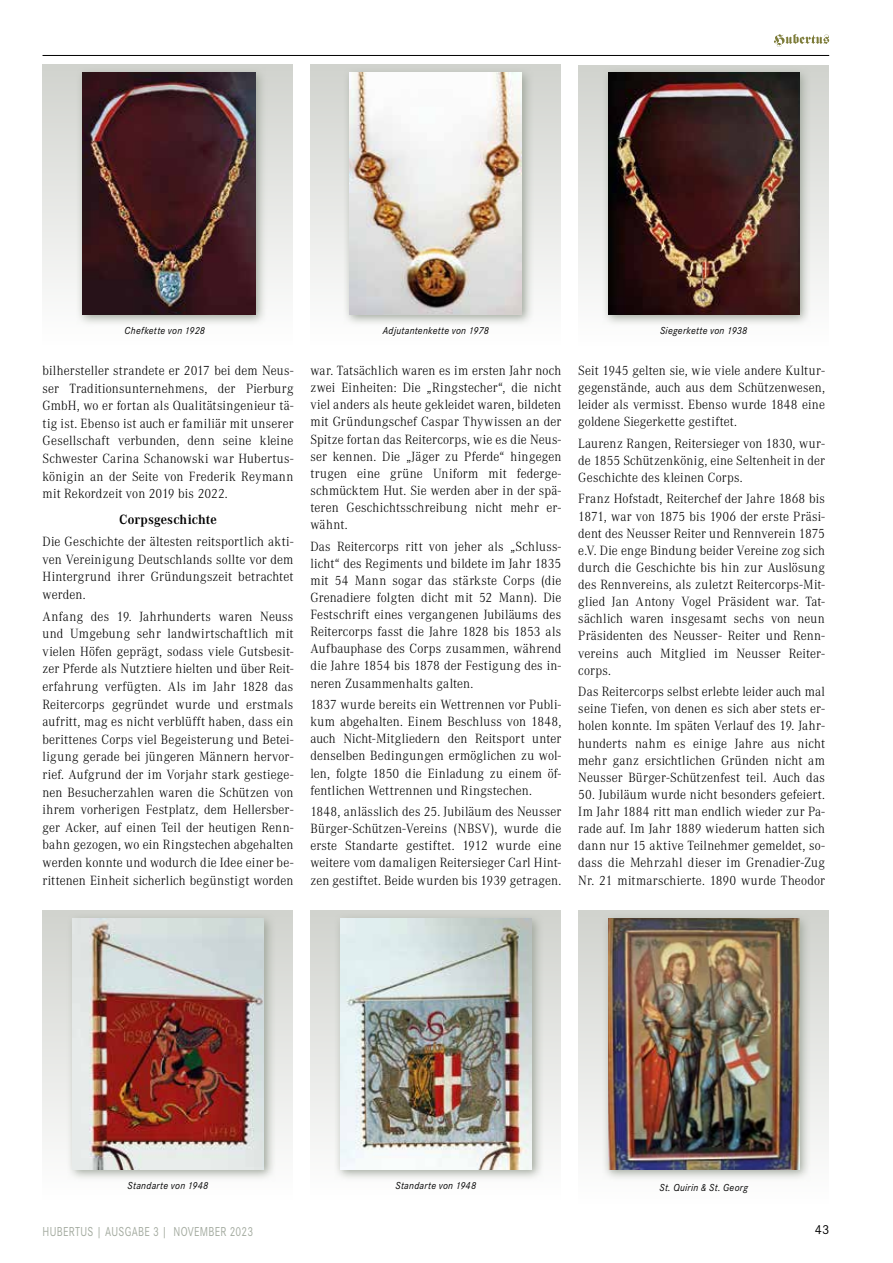
<style>
.page{position:relative;width:893px;height:1263px;background:#fff}
.page>*{position:absolute;margin:0;border:0;box-sizing:border-box;transform-origin:0 0}
.t1{font:300 13.8px/17.1px "Corporate A Pro";letter-spacing:.01em;color:#000;text-align:justify;scale:.95 1}
.t2{font:700 13.8px "Corporate A Pro";letter-spacing:.01em;color:#000;scale:.95 1}
.t3{font:13.5px "Corporate S Pro";letter-spacing:.03em;color:#a3aa9f;scale:.8 1}
.t4{font:13.5px "Corporate S Pro";color:#000}
.t5{font:italic 10.5px "Corporate S Pro";letter-spacing:.025em;color:#000;scale:.95 1}
</style>
<div class="page">
<hr style="left:43px;top:55px;width:786px;height:1px;background:#000">
<svg style="left:774px;top:34px;width:55px;height:13px"></svg>
<div style="left:578px;top:910px;width:251px;height:293px;background:linear-gradient(to bottom,#d0d2cd,#fefefe)"></div>
<div style="left:310px;top:910px;width:251px;height:289px;background:linear-gradient(to bottom,#d0d2cd,#fefefe)"></div>
<div style="left:43px;top:910px;width:250px;height:289px;background:linear-gradient(to bottom,#d0d2cd,#fefefe)"></div>
<div style="left:578px;top:65px;width:251px;height:280px;background:linear-gradient(to bottom,#d0d3cd,#fefefe)"></div>
<div style="left:310px;top:64px;width:251px;height:280px;background:linear-gradient(to bottom,#d0d3cd,#fefefe)"></div>
<div style="left:43px;top:64px;width:250px;height:280px;background:linear-gradient(to bottom,#d0d2cd,#fefefe)"></div>
<svg style="left:76px;top:66px;width:191px;height:261px;background:#d4d5d1"></svg>
<img style="left:82px;top:72px;width:173px;height:243px">
<svg style="left:343px;top:66px;width:191px;height:261px;background:#d7dad5"></svg>
<img style="left:349px;top:72px;width:173px;height:243px">
<svg style="left:602px;top:66px;width:210px;height:261px;background:#d0d1cd"></svg>
<img style="left:608px;top:72px;width:191px;height:242px">
<svg style="left:66px;top:912px;width:210px;height:269px;background:#d7d9d5"></svg>
<img style="left:72px;top:918px;width:192px;height:251px">
<svg style="left:334px;top:912px;width:210px;height:269px"></svg>
<img style="left:340px;top:918px;width:191px;height:251px">
<svg style="left:602px;top:912px;width:210px;height:269px;background:#d4d6d2"></svg>
<img style="left:608px;top:918px;width:191px;height:251px">
<p class="t5" style="left:125px;top:323px;width:86px">Chefkette von 1928</p>
<p class="t5" style="left:383px;top:323px;width:113px">Adjutantenkette von 1978</p>
<p class="t5" style="left:660px;top:323px;width:94px">Siegerkette von 1938</p>
<p class="t1" style="left:43px;top:361px;width:266px;line-height:17.5px">bilhersteller strandete er 2017 bei dem Neus&shy;ser Traditionsunternehmens, der Pierburg GmbH, wo er fortan als Qualitätsingenieur tä&shy;tig ist. Ebenso ist auch er familiär mit unserer Gesellschaft verbunden, denn seine kleine Schwester Carina Schanowski war Hubertus&shy;königin an der Seite von Frederik Reymann mit Rekordzeit von 2019 bis 2022.</p>
<p class="t2" style="left:119px;top:510px;width:104px">Corpsgeschichte</p>
<p class="t1" style="left:43px;top:532px;width:266px;line-height:17.5px">Die Geschichte der ältesten reitsportlich akti&shy;ven Vereinigung Deutschlands sollte vor dem Hintergrund ihrer Gründungszeit betrachtet werden.</p>
<p class="t1" style="left:43px;top:607px;width:266px;line-height:17.5px">Anfang des 19. Jahrhunderts waren Neuss und Umgebung sehr landwirtschaftlich mit vielen Höfen geprägt, sodass viele Gutsbesit&shy;zer Pferde als Nutztiere hielten und über Reit&shy;erfahrung verfügten. Als im Jahr 1828 das Reitercorps gegründet wurde und erstmals aufritt, mag es nicht verblüfft haben, dass ein berittenes Corps viel Begeisterung und Betei&shy;ligung gerade bei jüngeren Männern hervor&shy;rief. Aufgrund der im Vorjahr stark gestiege&shy;nen Besucherzahlen waren die Schützen von ihrem vorherigen Festplatz, dem Hellersber&shy;ger Acker, auf einen Teil der heutigen Renn&shy;bahn gezogen, wo ein Ringstechen abgehalten werden konnte und wodurch die Idee einer be&shy;rittenen Einheit sicherlich begünstigt worden</p>
<p class="t1" style="left:310px;top:361px;width:266px">war. Tatsächlich waren es im ersten Jahr noch zwei Einheiten: Die „Ringstecher“, die nicht viel anders als heute gekleidet waren, bildeten mit Gründungschef Caspar Thywissen an der Spitze fortan das Reitercorps, wie es die Neus&shy;ser kennen. Die „Jäger zu Pferde“ hingegen trugen eine grüne Uniform mit federge&shy;schmücktem Hut. Sie werden aber in der spä&shy;teren Geschichtsschreibung nicht mehr er&shy;wähnt.</p>
<p class="t1" style="left:310px;top:537px;width:266px">Das Reitercorps ritt von jeher als „Schluss&shy;licht“ des Regiments und bildete im Jahr 1835 mit 54 Mann sogar das stärkste Corps (die Grenadiere folgten dicht mit 52 Mann). Die Festschrift eines vergangenen Jubiläums des Reitercorps fasst die Jahre 1828 bis 1853 als Aufbauphase des Corps zusammen, während die Jahre 1854 bis 1878 der Festigung des in&shy;neren Zusammenhalts galten.</p>
<p class="t1" style="left:310px;top:695px;width:266px">1837 wurde bereits ein Wettrennen vor Publi&shy;kum abgehalten. Einem Beschluss von 1848, auch Nicht-Mitgliedern den Reitsport unter denselben Bedingungen ermöglichen zu wol&shy;len, folgte 1850 die Einladung zu einem öf&shy;fentlichen Wettrennen und Ringstechen.</p>
<p class="t1" style="left:310px;top:802px;width:266px">1848, anlässlich des 25. Jubiläum des Neusser Bürger-Schützen-Vereins (NBSV), wurde die erste Standarte gestiftet. 1912 wurde eine weitere vom damaligen Reitersieger Carl Hint&shy;zen gestiftet. Beide wurden bis 1939 getragen.</p>
<p class="t1" style="left:578px;top:361px;width:261px">Seit 1945 gelten sie, wie viele andere Kultur&shy;gegenstände, auch aus dem Schützenwesen, leider als vermisst. Ebenso wurde 1848 eine goldene Siegerkette gestiftet.</p>
<p class="t1" style="left:578px;top:434px;width:261px">Laurenz Rangen, Reitersieger von 1830, wur&shy;de 1855 Schützenkönig, eine Seltenheit in der Geschichte des kleinen Corps.</p>
<p class="t1" style="left:578px;top:490px;width:261px">Franz Hofstadt, Reiterchef der Jahre 1868 bis 1871, war von 1875 bis 1906 der erste Präsi&shy;dent des Neusser Reiter und Rennverein 1875 e.V. Die enge Bindung beider Vereine zog sich durch die Geschichte bis hin zur Auslösung des Rennvereins, als zuletzt Reitercorps-Mit&shy;glied Jan Antony Vogel Präsident war. Tat&shy;sächlich waren insgesamt sechs von neun Präsidenten des Neusser- Reiter und Renn&shy;vereins auch Mitglied im Neusser Reiter&shy;corps.</p>
<p class="t1" style="left:578px;top:682px;width:261px">Das Reitercorps selbst erlebte leider auch mal seine Tiefen, von denen es sich aber stets er&shy;holen konnte. Im späten Verlauf des 19. Jahr&shy;hunderts nahm es einige Jahre aus nicht mehr ganz ersichtlichen Gründen nicht am Neusser Bürger-Schützenfest teil. Auch das</p>
<p class="t1" style="left:578px;top:785px;width:261px">50. Jubiläum wurde nicht besonders gefeiert.<br>Im Jahr 1884 ritt man endlich wieder zur Pa&shy;rade auf. Im Jahr 1889 wiederum hatten sich dann nur 15 aktive Teilnehmer gemeldet, so&shy;dass die Mehrzahl dieser im Grenadier-Zug Nr. 21 mitmarschierte. 1890 wurde Theodor</p>
<p class="t5" style="left:128px;top:1178px;width:86px">Standarte von 1948</p>
<p class="t5" style="left:395px;top:1178px;width:86px">Standarte von 1948</p>
<p class="t5" style="left:659px;top:1180px;width:95px">St. Quirin &amp; St. Georg</p>
<p class="t3" style="left:43px;top:1221px;width:265px">HUBERTUS | AUSGABE 3 | NOVEMBER 2023</p>
<p class="t4" style="left:815px;top:1219px;width:16px">43</p>
</div>
